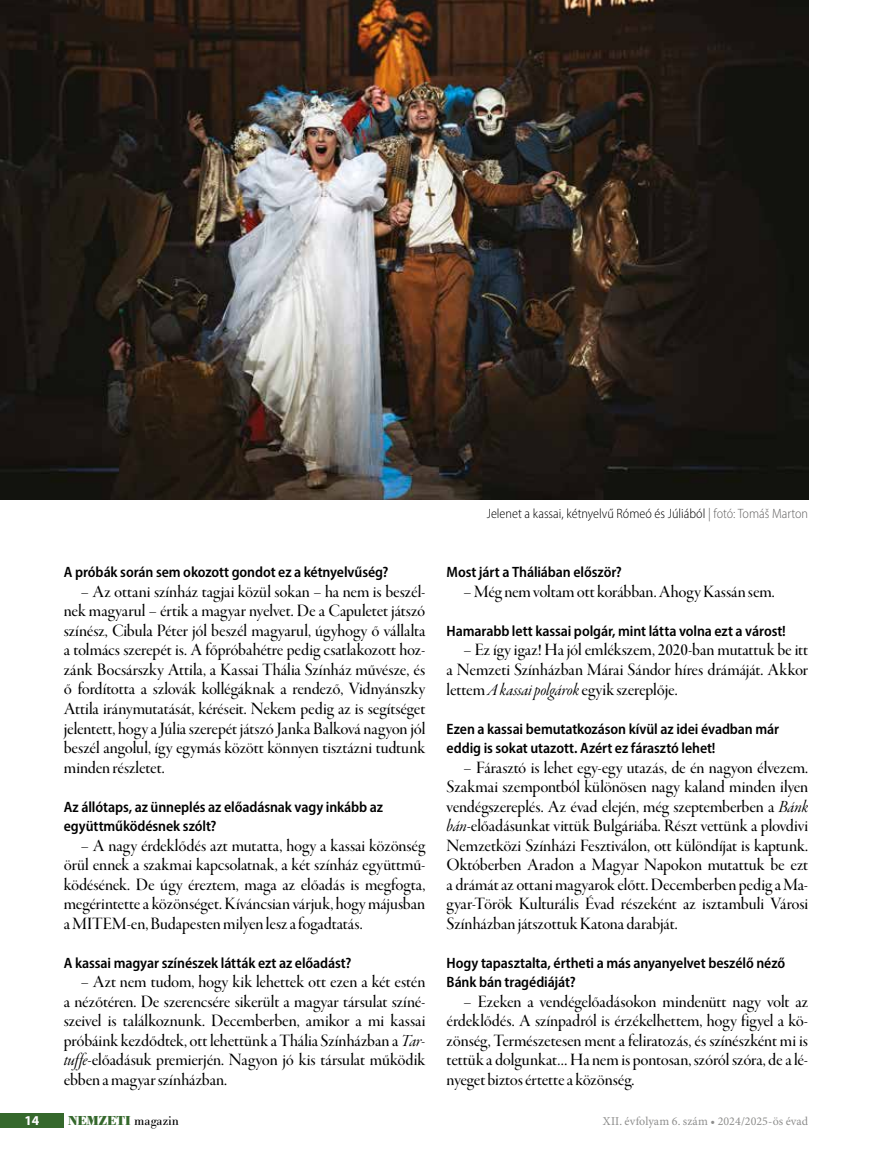
<style>
.page{position:relative;width:872px;height:1170px;background:#fff}
.page>*{position:absolute;margin:0;border:0;box-sizing:border-box;transform-origin:0 0}
.t1{font:18px/19.5px "Garamond Premr Pro Med Disp";letter-spacing:-.005em;color:#000;text-align:justify}
.t2{font:600 semi-condensed 15px/19.5px "Myriad Pro";letter-spacing:-.005em;color:#000}
.t3{font:300 semi-condensed 13.5px "Myriad Pro";color:#000}
.t4{font:700 13.5px "Bodoni URW";color:#35682c}
.t5{font:700 13.5px "Myriad Pro";color:#fff}
.t6{font:12px "Minion Pro";letter-spacing:.01em;color:#8e8e8d}
.s1{font-family:"Garamond Premr Pro It Disp"}
.s2{color:#646363}
.s3{font-weight:400;color:#000}
</style>
<div class="page">
<div style="left:0;top:1113px;width:64px;height:14px;background:#35682c"></div>
<img style="left:0;top:0;width:808px;height:499px">
<p class="t2" style="left:64px;top:562px;width:326px">A próbák során sem okozott gondot ez a kétnyelvűség?</p>
<p class="t1" style="left:64px;top:582px;width:363px;text-indent:17px">– Az ottani színház tagjai közül sokan – ha nem is beszél&shy;nek magyarul – értik a magyar nyelvet. De a Capuletet játszó színész, Cibula Péter jól beszél magyarul, úgyhogy ő vállalta a tolmács szerepét is. A főpróbahétre pedig csatlakozott hoz&shy;zánk Bocsárszky Attila, a Kassai Thália Színház művésze, és ő fordította a szlovák kollégáknak a rendező, Vidnyánszky Attila iránymutatását, kéréseit. Nekem pedig az is segítséget jelentett, hogy a Júlia szerepét játszó Janka Balková nagyon jól beszél angolul, így egymás között könnyen tisztázni tudtunk minden részletet.</p>
<p class="t2" style="left:64px;top:796px;width:321px">Az állótaps, az ünneplés az előadásnak vagy inkább az együttműködésnek szólt?</p>
<p class="t1" style="left:64px;top:835px;width:363px;text-indent:17px">– A nagy érdeklődés azt mutatta, hogy a kassai közönség örül ennek a szakmai kapcsolatnak, a két színház együttmű&shy;ködésének. De úgy éreztem, maga az előadás is megfogta, megérintette a közönséget. Kíváncsian várjuk, hogy májusban a MITEM-en, Budapesten milyen lesz a fogadtatás.</p>
<p class="t2" style="left:64px;top:952px;width:289px">A kassai magyar színészek látták ezt az előadást?</p>
<p class="t1" style="left:64px;top:972px;width:363px;text-indent:17px">– Azt nem tudom, hogy kik lehettek ott ezen a két estén a nézőtéren. De szerencsére sikerült a magyar társulat színé&shy;szeivel is találkoznunk. Decemberben, amikor a mi kassai próbáink kezdődtek, ott lehettünk a Thália Színházban a <span class="s1">Tar&shy;tuffe</span>-előadásuk premierjén. Nagyon jó kis társulat működik ebben a magyar színházban.</p>
<p class="t3" style="left:487px;top:505px;width:323px">Jelenet a kassai, kétnyelvű Rómeó és Júliából <span class="s2">| fotó: Tomáš Marton</span></p>
<p class="t2" style="left:446px;top:562px;width:176px">Most járt a Tháliában először?</p>
<p class="t1" style="left:463px;top:582px;width:313px">– Még nem voltam ott korábban. Ahogy Kassán sem.</p>
<p class="t2" style="left:446px;top:621px;width:341px">Hamarabb lett kassai polgár, mint látta volna ezt a várost!</p>
<p class="t1" style="left:446px;top:640px;width:363px;text-indent:17px">– Ez így igaz! Ha jól emlékszem, 2020-ban mutattuk be itt a Nemzeti Színházban Márai Sándor híres drámáját. Akkor lettem <span class="s1">A kassai polgárok</span> egyik szereplője.</p>
<p class="t2" style="left:446px;top:718px;width:334px">Ezen a kassai bemutatkozáson kívül az idei évadban már eddig is sokat utazott. Azért ez fárasztó lehet!</p>
<p class="t1" style="left:446px;top:757px;width:363px;text-indent:17px">– Fárasztó is lehet egy-egy utazás, de én nagyon élvezem.<br>Szakmai szempontból különösen nagy kaland minden ilyen vendégszereplés. Az évad elején, még szeptemberben a <span class="s1">Bánk bán</span>-előadásunkat vittük Bulgáriába. Részt vettünk a plovdivi Nemzetközi Színházi Fesztiválon, ott különdíjat is kaptunk.<br>Októberben Aradon a Magyar Napokon mutattuk be ezt a drámát az ottani magyarok előtt. Decemberben pedig a Ma&shy;gyar-Török Kulturális Évad részeként az isztambuli Városi Színházban játszottuk Katona darabját.</p>
<p class="t2" style="left:446px;top:952px;width:340px">Hogy tapasztalta, értheti a más anyanyelvet beszélő néző<br>Bánk bán tragédiáját?</p>
<p class="t1" style="left:446px;top:991px;width:363px;text-indent:17px">– Ezeken a vendégelőadásokon mindenütt nagy volt az érdeklődés. A színpadról is érzékelhettem, hogy figyel a kö&shy;zönség, Természetesen ment a feliratozás, és színészként mi is tettük a dolgunkat… Ha nem is pontosan, szóról szóra, de a lé&shy;nyeget biztos értette a közönség.</p>
<p class="t5" style="left:24px;top:1111px;width:16px">14</p>
<p class="t4" style="left:68px;top:1112px;width:112px">NEMZETI <span class="s3">magazin</span></p>
<p class="t6" style="left:603px;top:1112px;width:207px">XII. évfolyam 6. szám • 2024/2025-ös évad</p>
</div>
